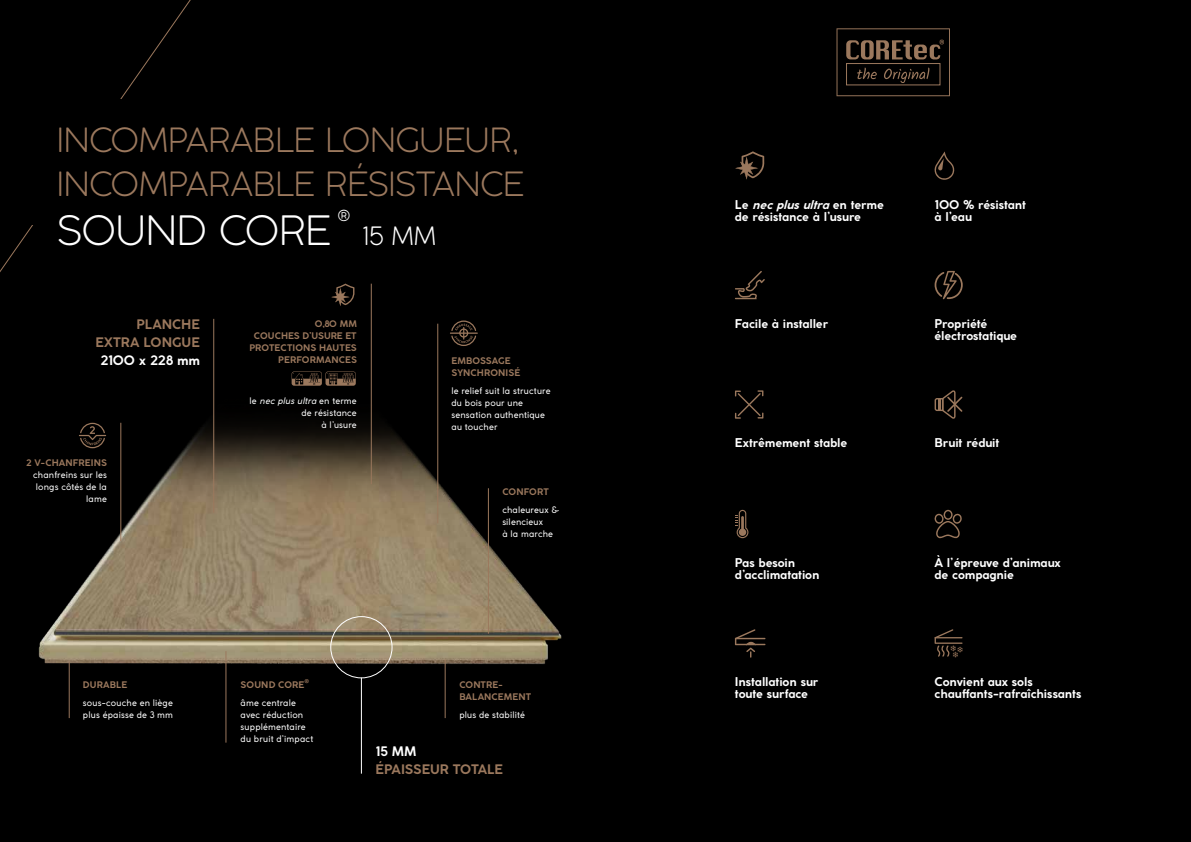
<style>
.page{position:relative;width:1191px;height:842px;background:#fff}
.page>*{position:absolute;margin:0;border:0;box-sizing:border-box;transform-origin:0 0}
.t1{font:300 40px "Coco Gothic";letter-spacing:-.005em;color:#fff}
.t2{font:300 33px/44px "Coco Gothic";letter-spacing:-.01em;color:#9b785d}
.t3{font:300 25px "Coco Gothic";color:#fff}
.t4{font:300 15px "Coco Gothic";color:#fff}
.t5{font:700 13px/18px "Coco Gothic";letter-spacing:.005em;color:#9b785d;text-align:right}
.t6{font:700 13px "Coco Gothic";color:#fff}
.t7{font:700 12px/12px "Coco Gothic";letter-spacing:-.01em;color:#fff}
.t8{font:9px/12px "Coco Gothic";letter-spacing:.015em;color:#fff}
.t9{font:700 9px/12px "Coco Gothic";letter-spacing:.015em;color:#9b785d}
.t10{font:700 5px "Coco Gothic";color:#9b785d}
.s1{font-style:italic}
</style>
<div class="page">
<div style="left:0;top:0;width:595px;height:842px;background:#000"></div>
<div style="left:595px;top:0;width:596px;height:842px;background:#000"></div>
<img style="left:38px;top:283px;width:524px;height:454px">
<svg style="left:0;top:0;width:265px;height:556px"></svg>
<div style="left:28px;top:99px;width:559px;height:125px;background:#000"></div>
<svg style="left:735px;top:629px;width:30px;height:29px"></svg>
<svg style="left:934px;top:390px;width:28px;height:29px"></svg>
<svg style="left:934px;top:510px;width:28px;height:29px"></svg>
<svg style="left:934px;top:271px;width:28px;height:28px"></svg>
<svg style="left:934px;top:629px;width:28px;height:29px"></svg>
<svg style="left:934px;top:151px;width:20px;height:29px"></svg>
<svg style="left:735px;top:390px;width:28px;height:29px"></svg>
<svg style="left:735px;top:510px;width:13px;height:28px"></svg>
<svg style="left:735px;top:271px;width:30px;height:28px"></svg>
<svg style="left:735px;top:151px;width:29px;height:29px"></svg>
<hr style="left:69px;top:661px;width:1px;height:57px;background:#9b785d">
<hr style="left:226px;top:651px;width:1px;height:92px;background:#9b785d">
<hr style="left:371px;top:284px;width:1px;height:200px;background:#9b785d">
<hr style="left:121px;top:423px;width:1px;height:118px;background:#9b785d">
<hr style="left:488px;top:488px;width:1px;height:146px;background:#9b785d">
<hr style="left:445px;top:659px;width:1px;height:59px;background:#9b785d">
<hr style="left:437px;top:324px;width:1px;height:199px;background:#9b785d">
<svg style="left:331px;top:284px;width:24px;height:22px"></svg>
<hr style="left:213px;top:319px;width:1px;height:194px;background:#9b785d">
<hr style="left:361px;top:678px;width:1px;height:96px;background:#fff">
<div style="left:330px;top:616px;width:62px;height:62px;border:1px solid #fff;border-radius:50%"></div>
<svg style="left:292px;top:371px;width:64px;height:15px"></svg>
<svg style="left:836px;top:28px;width:114px;height:68px"></svg>
<hr style="left:450px;top:332px;width:28px;height:2px;background:#9b785d">
<svg style="left:451px;top:320px;width:25px;height:26px"></svg>
<svg style="left:79px;top:423px;width:27px;height:25px"></svg>
<h2 class="t2" style="left:57px;top:117px;width:469px">INCOMPARABLE LONGUEUR,<br>INCOMPARABLE RÉSISTANCE</h2>
<h1 class="t1" style="left:57px;top:201px;width:276px">SOUND CORE</h1>
<h3 class="t4" style="left:337px;top:204px;width:15px">®</h3>
<h3 class="t3" style="left:363px;top:217px;width:74px">15 MM</h3>
<h3 class="t5" style="left:95px;top:316px;width:106px">PLANCHE<br>EXTRA LONGUE</h3>
<h3 class="t6" style="left:100px;top:351px;width:101px">2100 x 228 mm</h3>
<p class="t9" style="left:26px;top:457px;width:82px">2 V-CHANFREINS</p>
<p class="t8" style="left:33px;top:469px;width:75px;text-align:right">chanfreins sur les longs côtés de la lame</p>
<p class="t9" style="left:249px;top:318px;width:109px;text-align:right">0,80 MM<br>COUCHES D’USURE ET<br>PROTECTIONS HAUTES<br>PERFORMANCES</p>
<p class="t8" style="left:249px;top:394px;width:109px;text-align:right">le <span class="s1">nec plus ultra</span> en terme de résistance<br>à l’usure</p>
<p class="t9" style="left:451px;top:355px;width:70px">EMBOSSAGE<br>SYNCHRONISÉ</p>
<p class="t8" style="left:451px;top:384px;width:100px">le relief suit la structure du bois pour une sensation authentique au toucher</p>
<p class="t9" style="left:502px;top:486px;width:48px">CONFORT</p>
<p class="t8" style="left:502px;top:503px;width:58px">chaleureux &amp; silencieux<br>à la marche</p>
<p class="t9" style="left:83px;top:679px;width:46px">DURABLE</p>
<p class="t8" style="left:83px;top:697px;width:92px">sous-couche en liège plus épaisse de 3 mm</p>
<p class="t10" style="left:305px;top:678px;width:6px">®</p>
<p class="t8" style="left:241px;top:697px;width:74px">âme centrale avec réduction supplémentaire du bruit d’impact</p>
<p class="t9" style="left:241px;top:679px;width:65px">SOUND CORE</p>
<p class="t9" style="left:459px;top:679px;width:73px">CONTRE-<br>BALANCEMENT</p>
<p class="t8" style="left:459px;top:709px;width:67px">plus de stabilité</p>
<h3 class="t6" style="left:375px;top:741px;width:42px">15 MM</h3>
<h3 class="t5" style="left:375px;top:760px;width:129px">ÉPAISSEUR TOTALE</h3>
<h3 class="t7" style="left:735px;top:198px;width:150px">L e <span class="s1">necplusultra</span>e n t e r m e de résistance à l’usure</h3>
<h3 class="t7" style="left:934px;top:198px;width:93px">100 % résistant à l’eau</h3>
<h3 class="t7" style="left:735px;top:318px;width:95px">Facile à installer</h3>
<h3 class="t7" style="left:934px;top:318px;width:84px">Propriété électrostatique</h3>
<h3 class="t7" style="left:735px;top:437px;width:114px">Extrêmement stable</h3>
<h3 class="t7" style="left:934px;top:437px;width:66px">Bruit réduit</h3>
<h3 class="t7" style="left:735px;top:556px;width:86px">Pas besoin d’acclimatation</h3>
<h3 class="t7" style="left:934px;top:556px;width:128px">À l’épreuve d’animaux de compagnie</h3>
<h3 class="t7" style="left:735px;top:676px;width:85px">Installation sur toute surface</h3>
<h3 class="t7" style="left:934px;top:676px;width:148px">Convient aux sols chauffants-rafraîchissants</h3>
</div>
